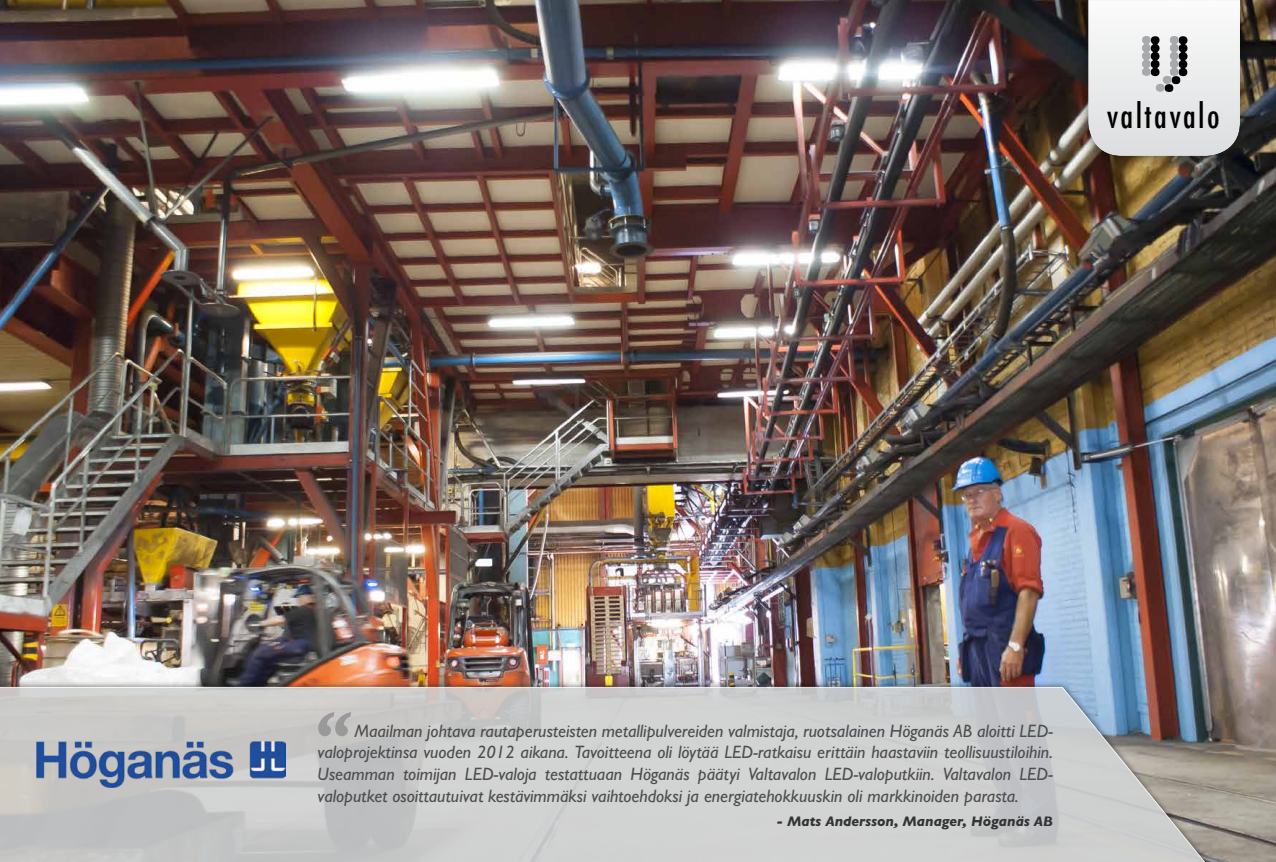
<style>
.page{position:relative;width:1276px;height:862px;background:#fff}
.page>*{position:absolute;margin:0;border:0;box-sizing:border-box;transform-origin:0 0}
.t1{font:500 condensed 32.5px "Futura";letter-spacing:.075em;color:#000}
.t2{font:italic 500 18px/21.6px "Gill Sans MT Pro";color:#4d4d4d;text-align:justify}
.t3{font:italic 800 14px "Gill Sans MT Pro";color:#333}
</style>
<div class="page">
<img style="left:0;top:0;width:1276px;height:862px">
<div style="left:1072px;top:0;width:183px;height:171px;background:#000;opacity:.45"></div>
<svg style="left:1088px;top:0;width:152px;height:156px"></svg>
<div style="left:0;top:681px;width:1217px;height:181px;background:#000;opacity:.55"></div>
<svg style="left:0;top:686px;width:1213px;height:176px;background:#c6c7c7"></svg>
<svg style="left:318px;top:712px;width:33px;height:24px"></svg>
<img style="left:36px;top:742px;width:249px;height:45px">
<h1 class="t1" style="left:1107px;top:98px;width:114px">valtavalo</h1>
<p class="t2" style="left:317px;top:722px;width:737px;text-indent:37px">Maailman johtava rautaperusteisten metallipulvereiden valmistaja, ruotsalainen Höganäs AB aloitti LED&shy;valoprojektinsa vuoden 2012 aikana. Tavoitteena oli löytää LED-ratkaisu erittäin haastaviin teollisuustiloihin.<br>Useamman toimijan LED-valoja testattuaan Höganäs päätyi Valtavalon LED-valoputkiin. Valtavalon LED&shy;valoputket osoittautuivat kestävimmäksi vaihtoehdoksi ja energiatehokkuuskin oli markkinoiden parasta.</p>
<p class="t3" style="left:776px;top:816px;width:278px">- Mats Andersson, Manager, Höganäs AB</p>
</div>
